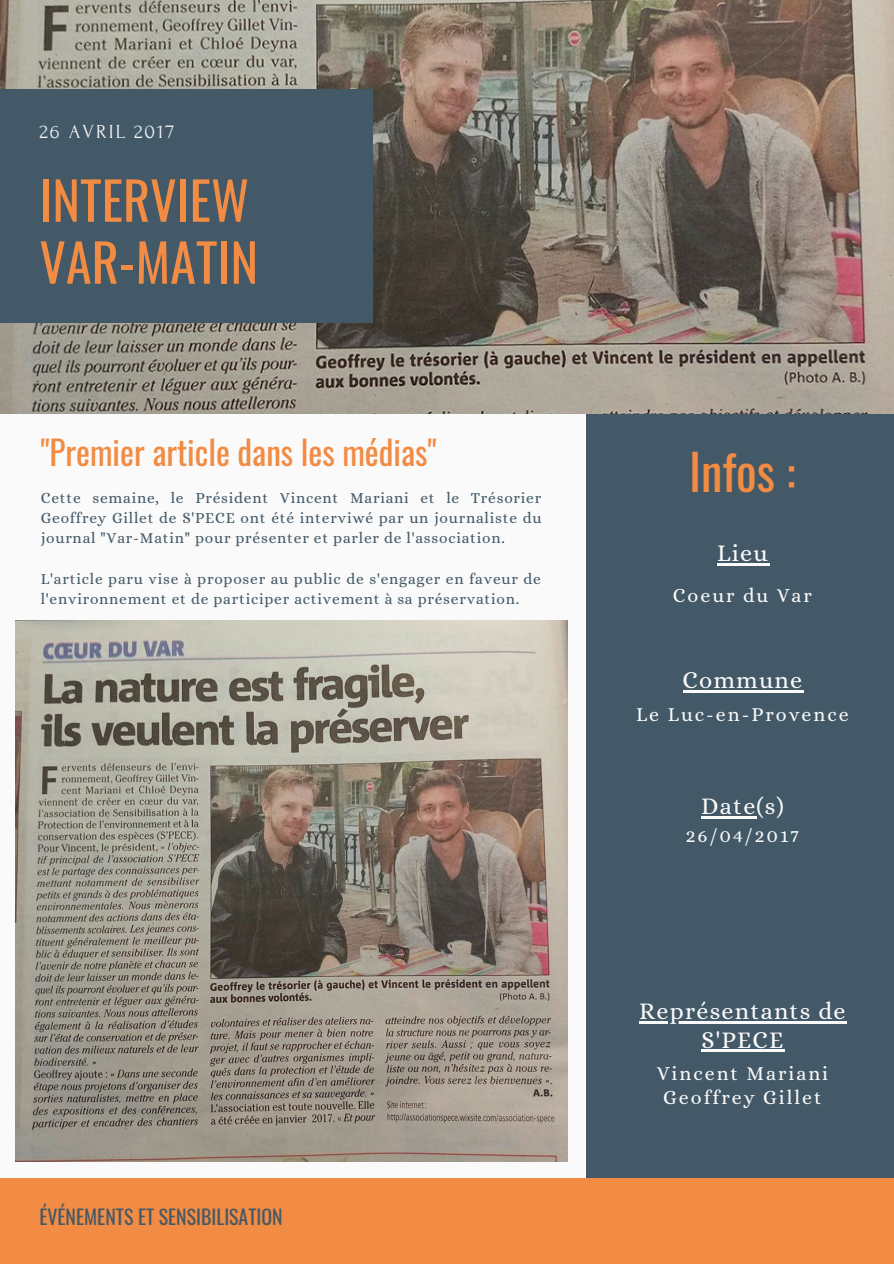
<style>
.page{position:relative;width:894px;height:1264px;background:#fff}
.page>*{position:absolute;margin:0;border:0;box-sizing:border-box;transform-origin:0 0}
.t1{font:52.35px/61.9px "Oswald";color:#f28b43}
.t2{font:48.6px "Oswald";color:#f28b43}
.t3{font:33.15px "Oswald";color:#f28b43}
.t4{font:24px/28.2px "Alice";letter-spacing:.05em;color:#fafafa;text-align:center}
.t5{font:19.8px/23.7px "Alice";letter-spacing:.1em;color:#fafafa;text-align:center}
.t6{font:19.8px "Oswald";color:#435967}
.t7{font:19.8px "Forum";letter-spacing:.1em;color:#fafafa}
.t8{font:15.45px/20.2px "Alice";letter-spacing:.05em;color:#435967;text-align:justify}
</style>
<div class="page">
<div style="left:0;top:0;width:893px;height:1263px;background:#fafafa"></div>
<div style="left:586px;top:407px;width:307px;height:771px;background:#435967"></div>
<img style="left:0;top:0;width:893px;height:413px">
<div style="left:0;top:89px;width:372px;height:233px;background:#435967"></div>
<div style="left:0;top:1178px;width:893px;height:85px;background:#f28b43"></div>
<img style="left:15px;top:621px;width:552px;height:540px">
<hr style="left:716px;top:563px;width:52px;height:2px;background:#fafafa">
<hr style="left:682px;top:690px;width:121px;height:2px;background:#fafafa">
<hr style="left:701px;top:816px;width:55px;height:2px;background:#fafafa">
<hr style="left:639px;top:1021px;width:207px;height:2px;background:#fafafa">
<hr style="left:701px;top:1049px;width:83px;height:3px;background:#fafafa">
<p class="t7" style="left:39px;top:121px;width:136px">26 AVRIL 2017</p>
<h1 class="t1" style="left:39px;top:167px;width:220px">INTERVIEW<br>VAR-MATIN</h1>
<h3 class="t3" style="left:41px;top:426px;width:397px">"Premier article dans les médias"</h3>
<p class="t8" style="left:41px;top:487px;width:502px">Cette semaine, le Président Vincent Mariani et le Trésorier Geoffrey Gillet de S'PECE ont été interviwé par un journaliste du journal "Var-Matin" pour présenter et parler de l'association.</p>
<p class="t8" style="left:41px;top:568px;width:501px">L'article paru vise à proposer au public de s'engager en faveur de l'environnement et de participer activement à sa préservation.</p>
<p class="t6" style="left:39px;top:1201px;width:245px">ÉVÉNEMENTS ET SENSIBILISATION</p>
<h2 class="t2" style="left:688px;top:434px;width:108px">Infos :</h2>
<h3 class="t4" style="left:716px;top:538px;width:52px">Lieu</h3>
<p class="t5" style="left:672px;top:584px;width:141px">Coeur du Var</p>
<h3 class="t4" style="left:682px;top:665px;width:121px">Commune</h3>
<p class="t5" style="left:635px;top:702px;width:214px">Le Luc-en-Provence</p>
<h3 class="t4" style="left:701px;top:792px;width:84px">Date(s)</h3>
<p class="t5" style="left:685px;top:823px;width:115px">26/04/2017</p>
<h3 class="t4" style="left:639px;top:997px;width:208px">Représentants de<br>S'PECE</h3>
<p class="t5" style="left:656px;top:1061px;width:173px">Vincent Mariani<br>Geoffrey Gillet</p>
</div>
